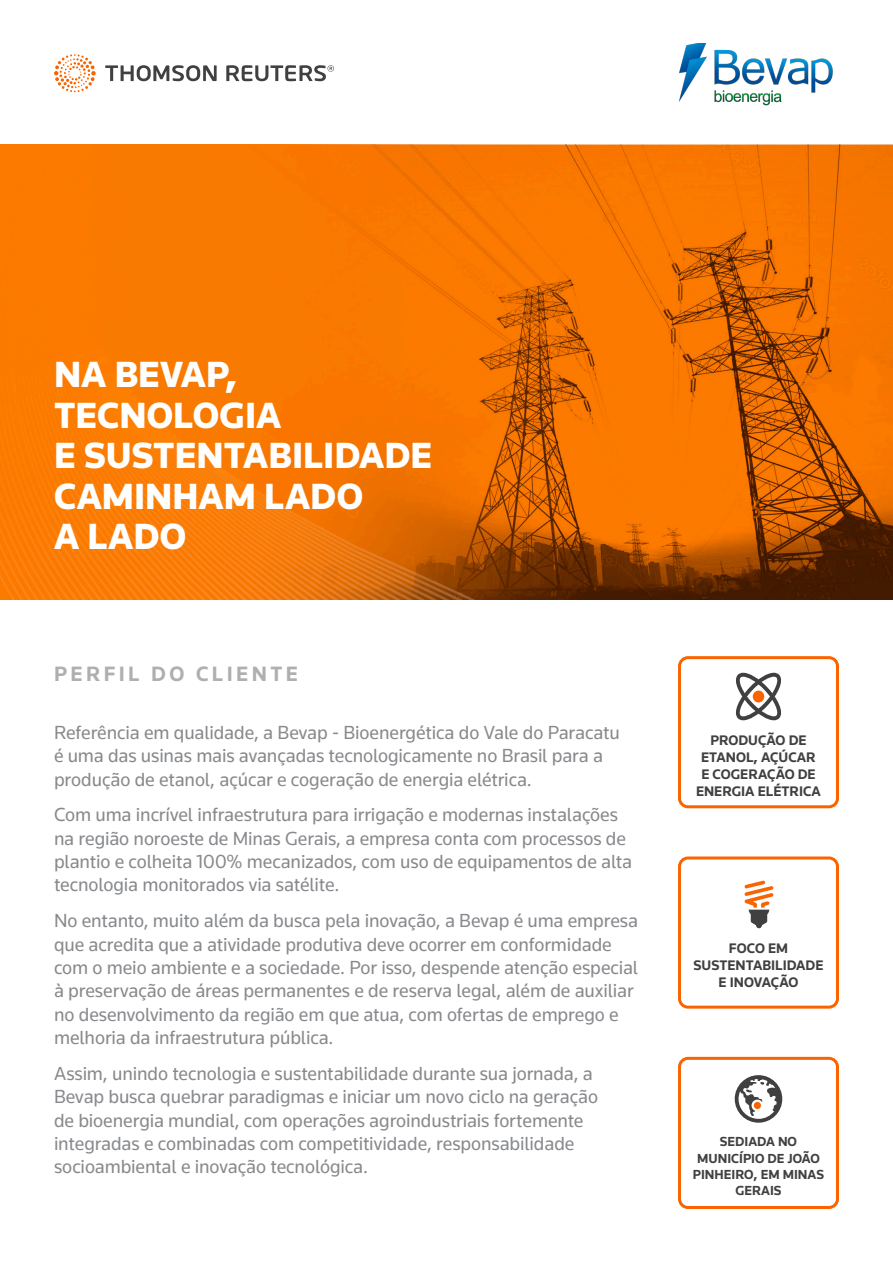
<style>
.page{position:relative;width:893px;height:1263px;background:#fff}
.page>*{position:absolute;margin:0;border:0;box-sizing:border-box;transform-origin:0 0}
.t1{font:900 37.5px/40.5px "Knowledge 2017";color:#fff}
.t2{font:700 21.45px "Knowledge 2017";letter-spacing:.16em;color:#afafaf}
.t3{font:19.5px/23.4px "Knowledge 2017";letter-spacing:-.005em;color:#87898c}
.t4{font:700 14.25px/17.1px "Knowledge 2017";color:#404040;text-align:center}
.t5{font:700 13.5px/16.2px "Knowledge 2017";color:#404040;text-align:center}
</style>
<div class="page">
<img style="left:0;top:145px;width:893px;height:455px">
<div style="left:678px;top:856px;width:161px;height:153px;border:3px solid #fa6400;border-radius:9px"></div>
<div style="left:678px;top:1057px;width:161px;height:152px;border:3px solid #fa6400;border-radius:9px"></div>
<svg style="left:105px;top:65px;width:229px;height:16px"></svg>
<svg style="left:54px;top:54px;width:42px;height:38px"></svg>
<img style="left:679px;top:44px;width:154px;height:62px">
<div style="left:678px;top:656px;width:161px;height:152px;border:3px solid #fa6400;border-radius:9px"></div>
<svg style="left:736px;top:673px;width:46px;height:47px"></svg>
<div style="left:753px;top:690px;width:11px;height:12px;background:#fa6300;border-radius:50%"></div>
<svg style="left:735px;top:1075px;width:47px;height:48px"></svg>
<svg style="left:751px;top:1099px;width:12px;height:12px"></svg>
<svg style="left:744px;top:880px;width:30px;height:48px"></svg>
<p class="t1" style="left:54px;top:354px;width:380px">NA BEVAP,<br>TECNOLOGIA<br>E SUSTENTABILIDADE<br>CAMINHAM LADO<br>A LADO</p>
<p class="t2" style="left:54px;top:661px;width:246px">PERFIL DO CLIENTE</p>
<p class="t3" style="left:54px;top:720px;width:567px">Referência em qualidade, a Bevap - Bioenergética do Vale do Paracatu é uma das usinas mais avançadas tecnologicamente no Brasil para a produção de etanol, açúcar e cogeração de energia elétrica.</p>
<p class="t3" style="left:54px;top:803px;width:580px">Com uma incrível infraestrutura para irrigação e modernas instalações na região noroeste de Minas Gerais, a empresa conta com processos de plantio e colheita 100% mecanizados, com uso de equipamentos de alta tecnologia monitorados via satélite.</p>
<p class="t3" style="left:54px;top:908px;width:586px">No entanto, muito além da busca pela inovação, a Bevap é uma empresa que acredita que a atividade produtiva deve ocorrer em conformidade com o meio ambiente e a sociedade. Por isso, despende atenção especial à preservação de áreas permanentes e de reserva legal, além de auxiliar no desenvolvimento da região em que atua, com ofertas de emprego e melhoria da infraestrutura pública.</p>
<p class="t3" style="left:54px;top:1061px;width:546px">Assim, unindo tecnologia e sustentabilidade durante sua jornada, a Bevap busca quebrar paradigmas e iniciar um novo ciclo na geração de bioenergia mundial, com operações agroindustriais fortemente integradas e combinadas com competitividade, responsabilidade socioambiental e inovação tecnológica.</p>
<p class="t4" style="left:696px;top:731px;width:126px">PRODUÇÃO DE<br>ETANOL, AÇÚCAR<br>E COGERAÇÃO DE<br>ENERGIA ELÉTRICA</p>
<p class="t4" style="left:693px;top:940px;width:131px">FOCO EM<br>SUSTENTABILIDADE<br>E INOVAÇÃO</p>
<p class="t5" style="left:693px;top:1133px;width:133px">SEDIADA NO<br>MUNICÍPIO DE JOÃO<br>PINHEIRO, EM MINAS<br>GERAIS</p>
</div>
